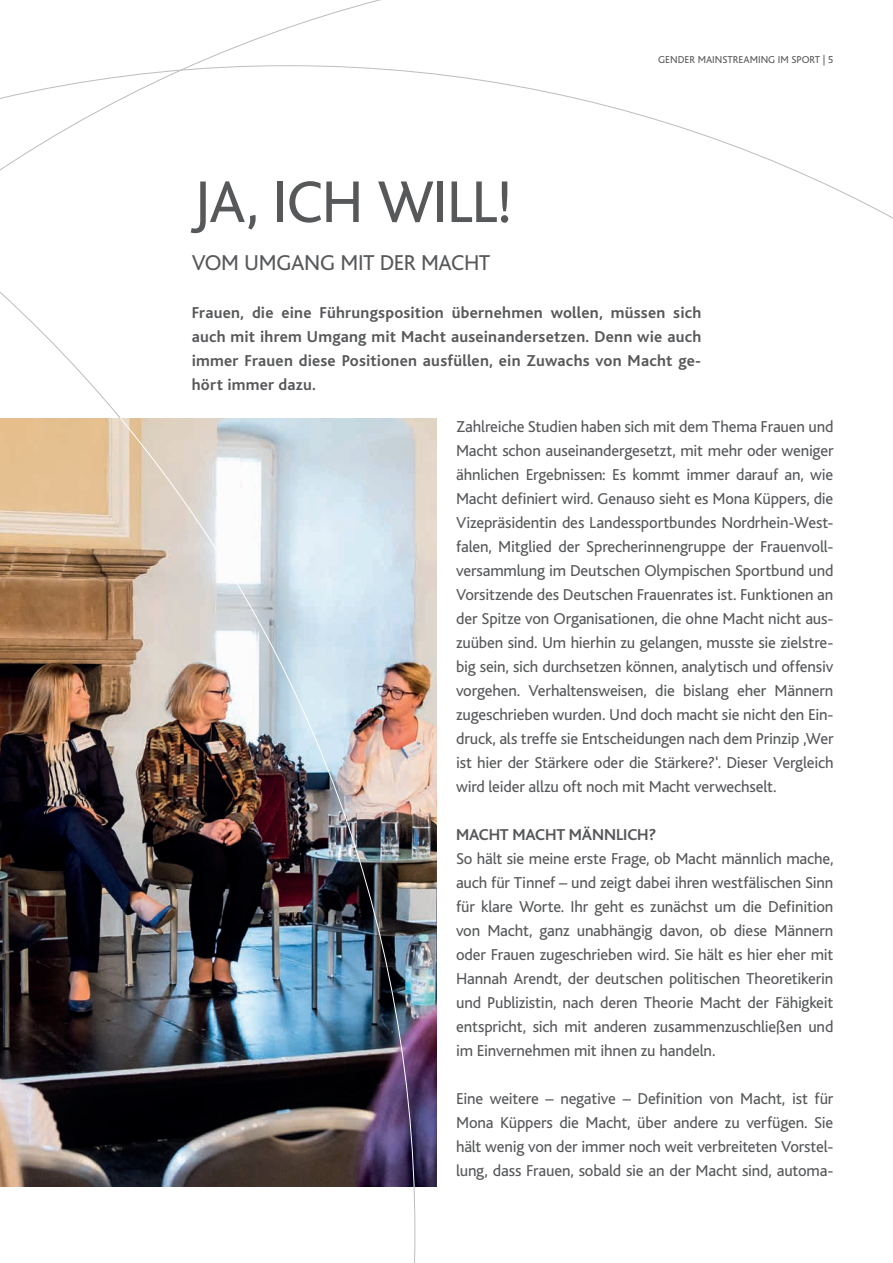
<style>
.page{position:relative;width:893px;height:1263px;background:#fff}
.page>*{position:absolute;margin:0;border:0;box-sizing:border-box;transform-origin:0 0}
.t1{font:61.5px "Bliss";letter-spacing:-.025em;color:#57585a}
.t2{font:22.5px "Bliss";letter-spacing:-.015em;color:#57585a}
.t3{font:16.5px/24px "Bliss";letter-spacing:-.01em;color:#57585a;text-align:justify}
.t4{font:700 16.5px/24px "Bliss";letter-spacing:.01em;color:#57585a;text-align:justify}
.t5{font:700 16.5px "Bliss";letter-spacing:-.01em;color:#57585a}
.t6{font:10.5px "Bliss";color:#57585a}
</style>
<div class="page">
<svg style="left:0;top:0;width:415px;height:1263px"></svg>
<img style="left:415px;top:418px;width:22px;height:768px">
<img style="left:0;top:418px;width:415px;height:768px">
<h1 class="t1" style="left:192px;top:170px;width:323px">JA, ICH WILL!</h1>
<h2 class="t2" style="left:192px;top:251px;width:300px">VOM UMGANG MIT DER MACHT</h2>
<p class="t6" style="left:658px;top:54px;width:177px">GENDER MAINSTREAMING IM SPORT | 5</p>
<p class="t4" style="left:192px;top:301px;width:511px">Frauen, die eine Führungsposition übernehmen wollen, müssen sich auch mit ihrem Umgang mit Macht auseinandersetzen. Denn wie auch immer Frauen diese Positionen ausfüllen, ein Zuwachs von Macht ge&shy;hört immer dazu.</p>
<p class="t3" style="left:456px;top:415px;width:379px">Zahlreiche Studien haben sich mit dem Thema Frauen und Macht schon auseinandergesetzt, mit mehr oder weniger ähnlichen Ergebnissen: Es kommt immer darauf an, wie Macht definiert wird. Genauso sieht es Mona Küppers, die Vizepräsidentin des Landessportbundes Nordrhein-West&shy;falen, Mitglied der Sprecherinnengruppe der Frauenvoll&shy;versammlung im Deutschen Olympischen Sportbund und Vorsitzende des Deutschen Frauenrates ist. Funktionen an der Spitze von Organisationen, die ohne Macht nicht aus&shy;zuüben sind. Um hierhin zu gelangen, musste sie zielstre&shy;big sein, sich durchsetzen können, analytisch und offensiv vorgehen. Verhaltensweisen, die bislang eher Männern zugeschrieben wurden. Und doch macht sie nicht den Ein&shy;druck, als treffe sie Entscheidungen nach dem Prinzip ‚Wer ist hier der Stärkere oder die Stärkere?‘. Dieser Vergleich wird leider allzu oft noch mit Macht verwechselt.</p>
<p class="t5" style="left:456px;top:826px;width:202px">MACHT MACHT MÄNNLICH?</p>
<p class="t3" style="left:456px;top:847px;width:379px">So hält sie meine erste Frage, ob Macht männlich mache, auch für Tinnef – und zeigt dabei ihren westfälischen Sinn für klare Worte. Ihr geht es zunächst um die Definition von Macht, ganz unabhängig davon, ob diese Männern oder Frauen zugeschrieben wird. Sie hält es hier eher mit Hannah Arendt, der deutschen politischen Theoretikerin und Publizistin, nach deren Theorie Macht der Fähigkeit entspricht, sich mit anderen zusammenzuschließen und im Einvernehmen mit ihnen zu handeln.</p>
<p class="t3" style="left:456px;top:1087px;width:379px">Eine weitere – negative – Definition von Macht, ist für Mona Küppers die Macht, über andere zu verfügen. Sie hält wenig von der immer noch weit verbreiteten Vorstel&shy;lung, dass Frauen, sobald sie an der Macht sind, automa-</p>
</div>
